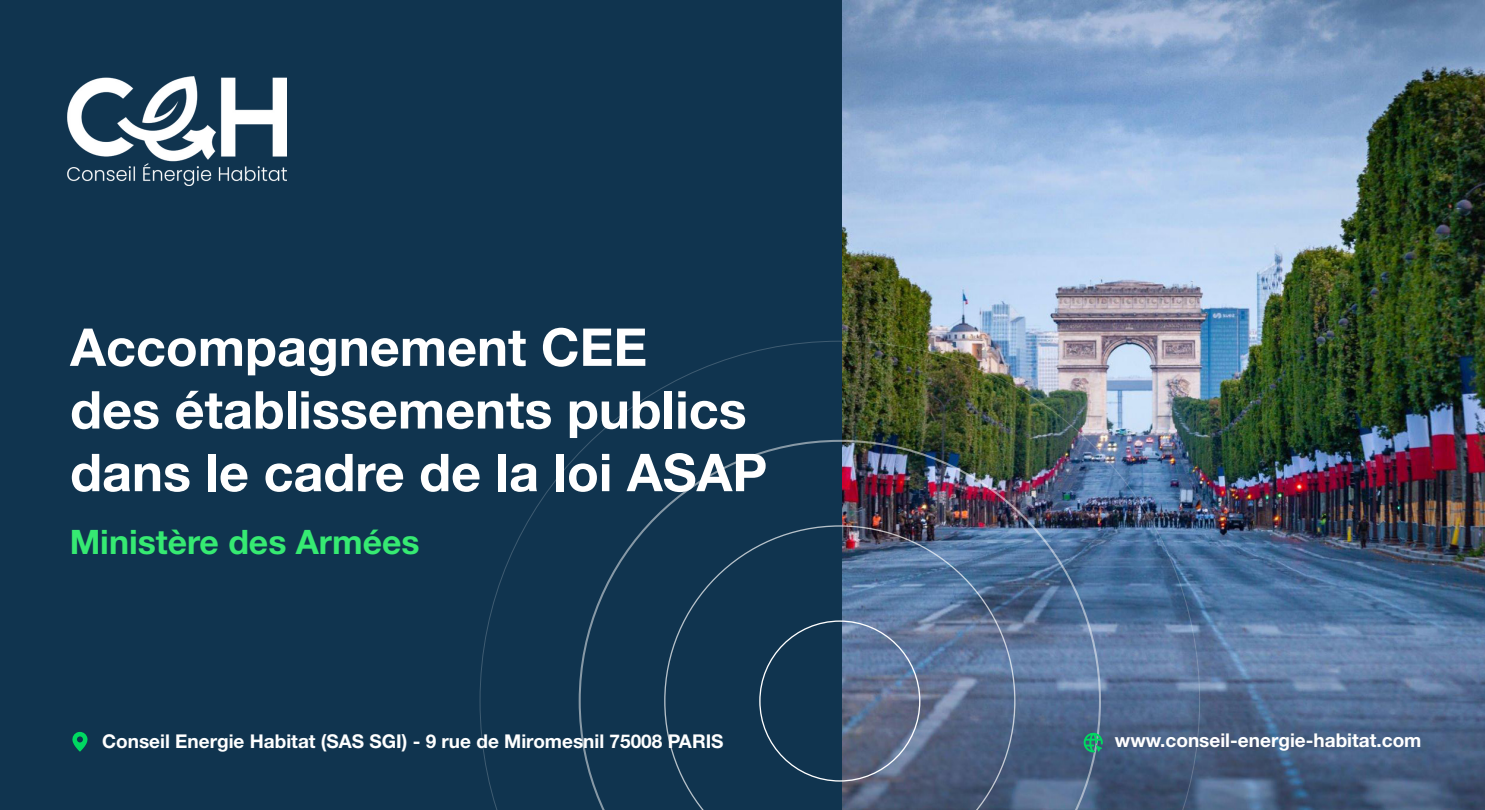
<style>
.page{position:relative;width:1485px;height:810px;background:#fff}
.page>*{position:absolute;margin:0;border:0;box-sizing:border-box;transform-origin:0 0}
.t1{font:700 52.2px/62.6px "Helvetica Neue LT Std";color:#fff}
.t2{font:700 33.75px "Helvetica Neue LT Std";color:#36ea72}
.t3{font:700 18.98px "Helvetica Neue LT Std";color:#fff}
</style>
<div class="page">
<img style="left:842px;top:0;width:643px;height:810px">
<div style="left:0;top:0;width:842px;height:810px;background:#10344f"></div>
<img style="left:68px;top:76px;width:219px;height:109px">
<img style="left:480px;top:341px;width:720px;height:469px">
<svg style="left:72px;top:732px;width:16px;height:20px"></svg>
<svg style="left:1083px;top:733px;width:20px;height:19px"></svg>
<h1 class="t1" style="left:70px;top:315px;width:699px">Accompagnement CEE<br>des établissements publics dans le cadre de la loi ASAP</h1>
<h2 class="t2" style="left:70px;top:521px;width:351px">Ministère des Armées</h2>
<p class="t3" style="left:102px;top:730px;width:623px">Conseil Energie Habitat (SAS SGI) - 9 rue de Miromesnil 75008 PARIS</p>
<p class="t3" style="left:1115px;top:729px;width:308px">www.conseil-energie-habitat.com</p>
</div>
